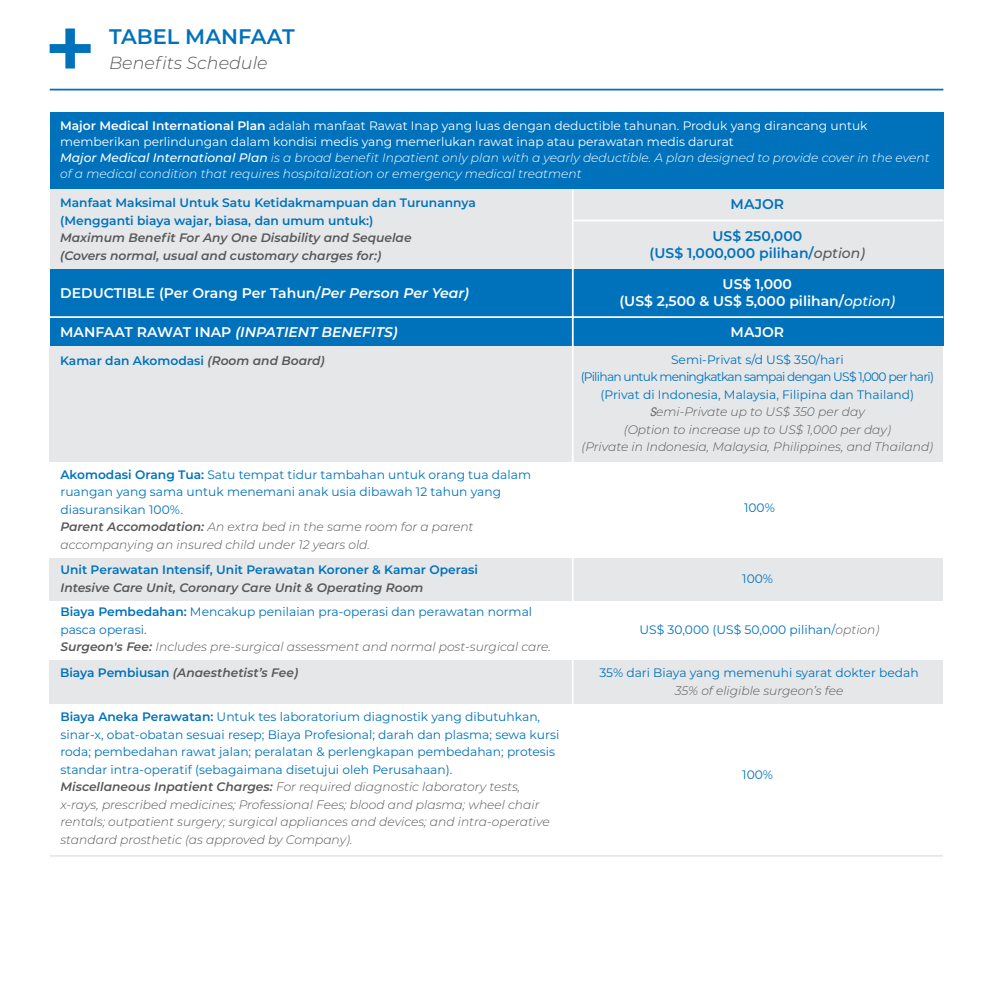
<style>
.page{position:relative;width:993px;height:993px;background:#fff}
.page>*{position:absolute;margin:0;border:0;box-sizing:border-box;transform-origin:0 0}
.t1{font:600 21px "Montserrat";color:#0072bc}
.t2{font:italic 300 17.5px "Montserrat";color:#57585a}
.t3{font:600 14px/17.5px "Montserrat";color:#fff;text-align:center}
.t4{font:600 14px/17.5px "Montserrat";color:#0072bc;text-align:center}
.t5{font:italic 600 14px "Montserrat";color:#fff}
.t6{font:12.25px/17.5px "Montserrat";color:#0072bc}
.t7{font:12.25px/15.8px "Montserrat";color:#fff}
.t8{font:600 12.25px "Montserrat";color:#0072bc}
.t9{font:italic 600 12.25px/17.5px "Montserrat";color:#57585a}
.t10{font:italic 300 12.25px "Montserrat";color:#57585a}
.s1{font-weight:600}
.s2{font-weight:500;font-style:italic}
.s3{font-weight:300;font-style:italic}
.s4{font-weight:500;font-style:italic;color:#57585a}
.s5{font-style:italic}
.s6{font-style:normal}
.s7{font-style:italic;color:#57585a}
.s8{font-weight:600;font-style:italic;color:#57585a}
.s9{font-weight:300;font-style:italic;color:#57585a}
.s10{font-family:"Helvetica";font-style:italic;font-stretch:condensed;font-size:11.38px;color:#57585a}
.s11{font-style:normal;color:#0072bc}
</style>
<div class="page">
<div style="left:49px;top:557px;width:893px;height:43px;background:#e6e7e9"></div>
<div style="left:50px;top:346px;width:892px;height:115px;background:#e6e7e9"></div>
<svg style="left:50px;top:28px;width:41px;height:40px"></svg>
<hr style="left:50px;top:89px;width:893px;height:1px;background:#0072bc">
<div style="left:50px;top:112px;width:893px;height:77px;background:#0072bc"></div>
<div style="left:50px;top:189px;width:893px;height:81px;background:#e6e7e9"></div>
<div style="left:50px;top:317px;width:893px;height:29px;background:#0072bc"></div>
<div style="left:50px;top:269px;width:893px;height:48px;background:#0072bc"></div>
<hr style="left:50px;top:316px;width:893px;height:2px;background:#fff">
<hr style="left:572px;top:219px;width:371px;height:2px;background:#fff">
<div style="left:50px;top:659px;width:892px;height:44px;background:#e6e7e9"></div>
<hr style="left:571px;top:189px;width:2px;height:695px;background:#fff">
<hr style="left:50px;top:854px;width:892px;height:2px;background:#e6e7e9">
<h1 class="t1" style="left:109px;top:22px;width:187px">TABEL MANFAAT</h1>
<h2 class="t2" style="left:109px;top:51px;width:160px">Benefits Schedule</h2>
<p class="t7" style="left:60px;top:118px;width:870px"><span class="s1">Major Medical International Plan</span> adalah manfaat Rawat Inap yang luas dengan deductible tahunan. Produk yang dirancang untuk memberikan perlindungan dalam kondisi medis yang memerlukan rawat inap atau perawatan medis darurat<br><span class="s2">Major Medical International Plan</span> <span class="s3">is a broad benefit Inpatient only plan with a yearly deductible. A plan designed to provide cover in the event of a medical condition that requires hospitalization or emergency medical treatment</span></p>
<p class="t8" style="left:60px;top:194px;width:417px">Manfaat Maksimal Untuk Satu Ketidakmampuan dan Turunannya</p>
<p class="t4" style="left:730px;top:195px;width:55px">MAJOR</p>
<p class="t8" style="left:60px;top:211px;width:315px">(Mengganti biaya wajar, biasa, dan umum untuk:)</p>
<p class="t9" style="left:60px;top:228px;width:353px">Maximum Benefit For Any One Disability and Sequelae (Covers normal, usual and customary charges for:)</p>
<p class="t4" style="left:649px;top:226px;width:217px">US$ 250,000<br>(US$ 1,000,000 pilihan/<span class="s4">option)</span></p>
<p class="t3" style="left:60px;top:283px;width:410px">DEDUCTIBLE (Per Orang Per Tahun/<span class="s5">Per Person Per Year)</span></p>
<p class="t3" style="left:619px;top:274px;width:277px">US$ 1,000<br>(US$ 2,500 &amp; US$ 5,000 pilihan/<span class="s2">option)</span></p>
<p class="t5" style="left:60px;top:322px;width:339px"><span class="s6">MANFAAT RAWAT INAP</span> (INPATIENT BENEFITS)</p>
<p class="t8" style="left:60px;top:352px;width:266px">Kamar dan Akomodasi <span class="s7">(Room and Board)</span></p>
<p class="t6" style="left:60px;top:465px;width:472px"><span class="s1">Akomodasi Orang Tua:</span> Satu tempat tidur tambahan untuk orang tua dalam ruangan yang sama untuk menemani anak usia dibawah 12 tahun yang diasuransikan 100%.<br><span class="s8">Parent Accomodation:</span> <span class="s9">An extra bed in the same room for a parent accompanying an insured child under 12 years old.</span></p>
<p class="t8" style="left:60px;top:561px;width:419px">Unit Perawatan Intensif, Unit Perawatan Koroner &amp; Kamar Operasi</p>
<p class="t9" style="left:60px;top:577px;width:364px">Intesive Care Unit, Coronary Care Unit &amp; Operating Room</p>
<p class="t6" style="left:60px;top:602px;width:492px"><span class="s1">Biaya Pembedahan:</span> Mencakup penilaian pra-operasi dan perawatan normal pasca operasi.<br><span class="s8">Surgeon's Fee:</span> <span class="s9">Includes pre-surgical assessment and normal post-surgical care.</span></p>
<p class="t3" style="left:730px;top:322px;width:55px">MAJOR</p>
<p class="t6" style="left:580px;top:350px;width:355px;text-align:center">Semi-Privat s/d US$ 350/hari<br>(Pilihan untuk meningkatkan sampai dengan US$ 1,000 per hari) (Privat di Indonesia, Malaysia, Filipina dan Thailand)<br><span class="s10">S</span><span class="s9">emi-Private up to US$ 350 per day<br>(Option to increase up to US$ 1,000 per day)<br>(Private in Indonesia, Malaysia, Philippines, and Thailand)</span></p>
<p class="t6" style="left:743px;top:498px;width:32px">100%</p>
<p class="t6" style="left:742px;top:568px;width:32px">100%</p>
<p class="t6" style="left:639px;top:620px;width:241px">US$ 30,000 (US$ 50,000 pilihan/<span class="s9">option)</span></p>
<p class="t9" style="left:60px;top:662px;width:239px"><span class="s11">Biaya Pembiusan</span> (Anaesthetist’s Fee)</p>
<p class="t6" style="left:599px;top:663px;width:320px">35% dari Biaya yang memenuhi syarat dokter bedah</p>
<p class="t10" style="left:674px;top:681px;width:170px">35% of eligible surgeon’s fee</p>
<p class="t6" style="left:60px;top:707px;width:500px"><span class="s1">Biaya Aneka Perawatan:</span> Untuk tes laboratorium diagnostik yang dibutuhkan, sinar-x, obat-obatan sesuai resep; Biaya Profesional; darah dan plasma; sewa kursi roda; pembedahan rawat jalan; peralatan &amp; perlengkapan pembedahan; protesis standar intra-operatif (sebagaimana disetujui oleh Perusahaan).<br><span class="s8">Miscellaneous Inpatient Charges:</span> <span class="s9">For required diagnostic laboratory tests, x-rays, prescribed medicines; Professional Fees; blood and plasma; wheel chair rentals; outpatient surgery; surgical appliances and devices; and intra-operative standard prosthetic (as approved by Company).</span></p>
<p class="t6" style="left:742px;top:765px;width:32px">100%</p>
</div>
